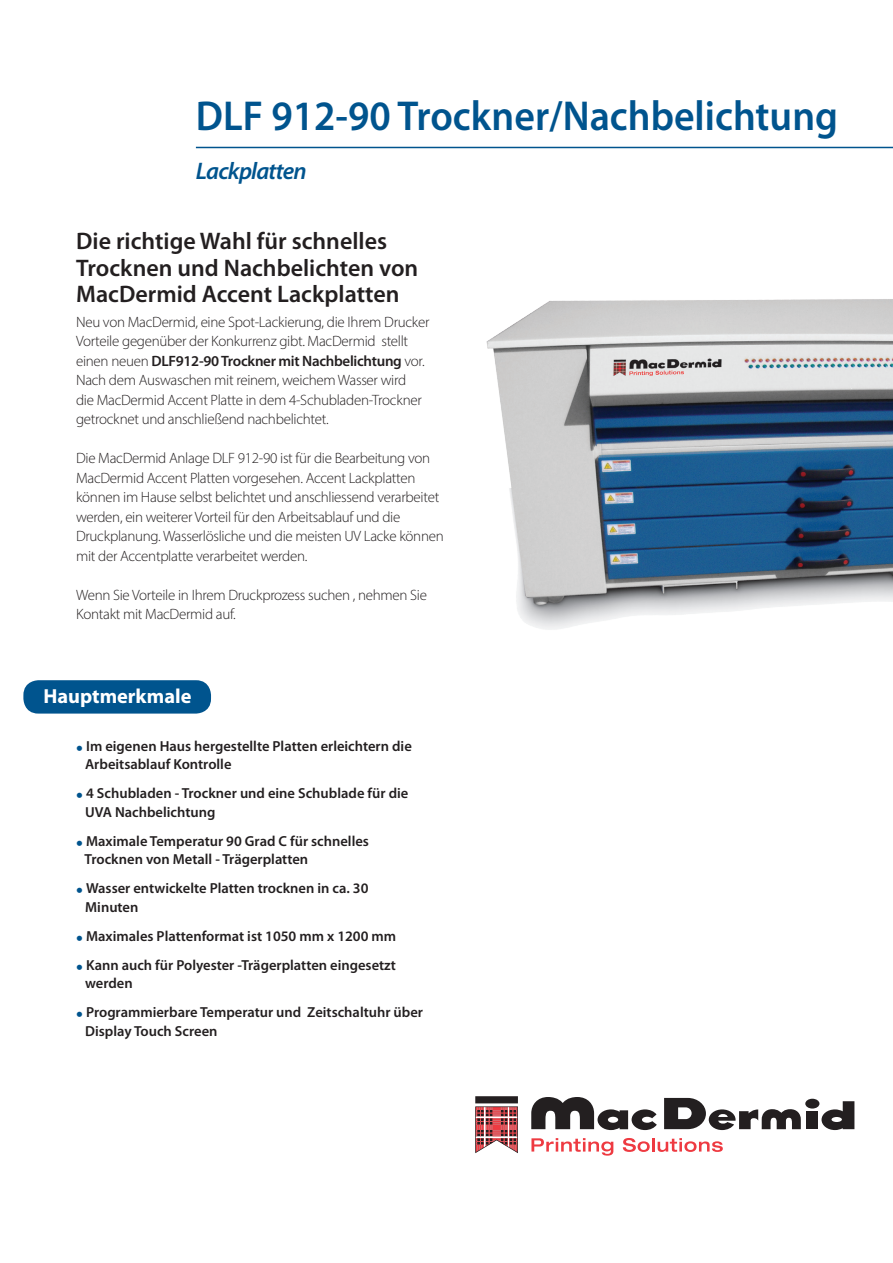
<style>
.page{position:relative;width:893px;height:1263px;background:#fff}
.page>*{position:absolute;margin:0;border:0;box-sizing:border-box;transform-origin:0 0}
.t1{font:600 42px "Myriad Pro";color:#00548e;scale:.95 1}
.t2{font:600 24px/26.2px "Myriad Pro";color:#231f20}
.t3{font:italic 600 24px "Myriad Pro";letter-spacing:-.035em;color:#00548e}
.t4{font:700 20.4px "Myriad Pro";color:#fff}
.t5{font:300 15px/19.5px "Myriad Pro";letter-spacing:-.02em;color:#231f20}
.t6{font:600 14.55px "Myriad Pro";color:#231f20}
.s1{font-weight:600}
.s2{font-size:21.9px;color:#00548e}
</style>
<div class="page">
<hr style="left:196px;top:147px;width:697px;height:1px;background:#00548e">
<div style="left:23px;top:680px;width:188px;height:33px;background:#00548e;border-radius:15px"></div>
<svg style="left:531px;top:1138px;width:82px;height:17px"></svg>
<svg style="left:623px;top:1138px;width:100px;height:14px"></svg>
<svg style="left:531px;top:1097px;width:126px;height:33px"></svg>
<div style="left:806px;top:1111px;width:12px;height:18px;background:#231f20"></div>
<svg style="left:664px;top:1098px;width:137px;height:32px"></svg>
<div style="left:805px;top:1099px;width:14px;height:9px;background:#231f20;border-radius:50%"></div>
<svg style="left:821px;top:1101px;width:33px;height:29px"></svg>
<svg style="left:475px;top:1096px;width:43px;height:57px"></svg>
<img style="left:486px;top:299px;width:407px;height:331px">
<p class="t1" style="left:196px;top:89px;width:677px">DLF 912-90 Trockner/Nachbelichtung</p>
<p class="t3" style="left:196px;top:155px;width:112px">Lackplatten</p>
<p class="t2" style="left:76px;top:228px;width:344px">Die richtige Wahl für schnelles<br>Trocknen und Nachbelichten von<br>MacDermid Accent Lackplatten</p>
<p class="t5" style="left:76px;top:312px;width:355px">Neu von MacDermid, eine Spot-Lackierung, die Ihrem Drucker Vorteile gegenüber der Konkurrenz gibt. MacDermid stellt einen neuen <span class="s1">DLF912-90 Trockner mit Nachbelichtung</span> vor.<br>Nach dem Auswaschen mit reinem, weichem Wasser wird<br>die MacDermid Accent Platte in dem 4-Schubladen-Trockner getrocknet und anschließend nachbelichtet.</p>
<p class="t5" style="left:76px;top:448px;width:369px">Die MacDermid Anlage DLF 912-90 ist für die Bearbeitung von MacDermid Accent Platten vorgesehen. Accent Lackplatten können im Hause selbst belichtet und anschliessend verarbeitet werden, ein weiterer Vorteil für den Arbeitsablauf und die Druckplanung. Wasserlösliche und die meisten UV Lacke können mit der Accentplatte verarbeitet werden.</p>
<p class="t5" style="left:76px;top:585px;width:352px">Wenn Sie Vorteile in Ihrem Druckprozess suchen , nehmen Sie<br>Kontakt mit MacDermid auf.</p>
<p class="t4" style="left:43px;top:682px;width:150px">Hauptmerkmale</p>
<p class="t6" style="left:76px;top:737px;width:337px"><span class="s2">•</span> Im eigenen Haus hergestellte Platten erleichtern die</p>
<p class="t6" style="left:85px;top:755px;width:148px">Arbeitsablauf Kontrolle</p>
<p class="t6" style="left:76px;top:784px;width:334px"><span class="s2">•</span> 4 Schubladen - Trockner und eine Schublade für die</p>
<p class="t6" style="left:85px;top:803px;width:132px">UVA Nachbelichtung</p>
<p class="t6" style="left:76px;top:832px;width:294px"><span class="s2">•</span> Maximale Temperatur 90 Grad C für schnelles</p>
<p class="t6" style="left:85px;top:850px;width:225px">Trocknen von Metall - Trägerplatten</p>
<p class="t6" style="left:76px;top:879px;width:294px"><span class="s2">•</span> Wasser entwickelte Platten trocknen in ca. 30</p>
<p class="t6" style="left:85px;top:897px;width:55px">Minuten</p>
<p class="t6" style="left:76px;top:926px;width:322px"><span class="s2">•</span> Maximales Plattenformat ist 1050 mm x 1200 mm</p>
<p class="t6" style="left:76px;top:956px;width:321px"><span class="s2">•</span> Kann auch für Polyester -Trägerplatten eingesetzt</p>
<p class="t6" style="left:85px;top:974px;width:49px">werden</p>
<p class="t6" style="left:76px;top:1003px;width:348px"><span class="s2">•</span> Programmierbare Temperatur und Zeitschaltuhr über</p>
<p class="t6" style="left:85px;top:1021px;width:134px">Display Touch Screen</p>
</div>
